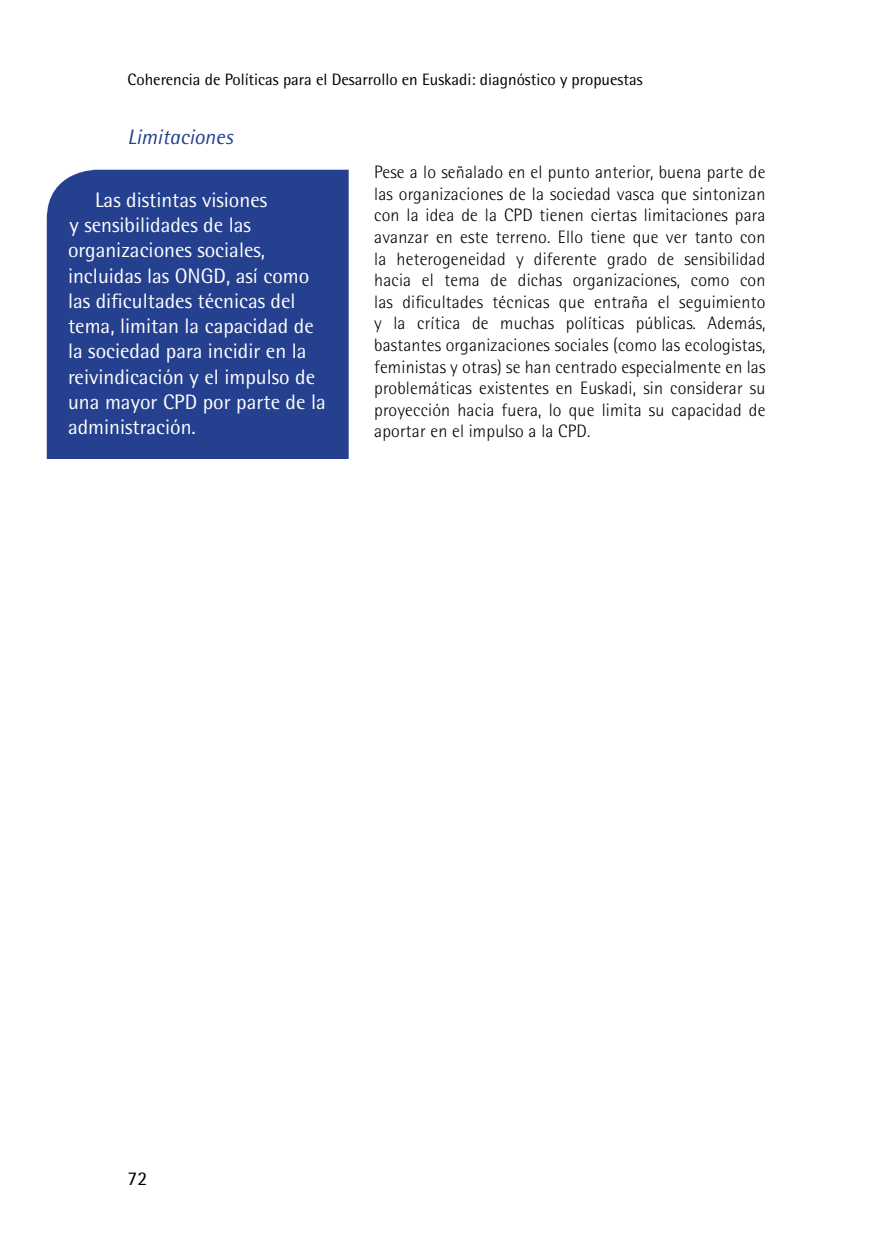
<style>
.page{position:relative;width:893px;height:1255px;background:#fff}
.page>*{position:absolute;margin:0;border:0;box-sizing:border-box;transform-origin:0 0}
.t1{font:21px/25.2px "Rotis Semi Sans";color:#fff}
.t2{font:italic 21px "Rotis Semi Sans";color:#25408f}
.t3{font:19.5px "Rotis Semi Sans";color:#000}
.t4{font:300 18px/21.6px "Rotis Semi Sans";letter-spacing:.01em;color:#000;text-align:justify}
.t5{font:16.5px "Rotis Semi Sans";color:#000}
</style>
<div class="page">
<div style="left:47px;top:170px;width:302px;height:289px;background:#25408f"></div>
<p class="t5" style="left:128px;top:70px;width:516px">Coherencia de Políticas para el Desarrollo en Euskadi: diagnóstico y propuestas</p>
<p class="t2" style="left:128px;top:124px;width:107px">Limitaciones</p>
<p class="t1" style="left:68px;top:187px;width:259px;text-indent:27px">Las distintas visiones<br>y sensibilidades de las organizaciones sociales, incluidas las ONGD, así como las dificultades técnicas del tema, limitan la capacidad de la sociedad para incidir en la reivindicación y el impulso de una mayor CPD por parte de la administración.</p>
<p class="t4" style="left:374px;top:161px;width:393px">Pese a lo señalado en el punto anterior, buena parte de las organizaciones de la sociedad vasca que sintonizan con la idea de la CPD tienen ciertas limitaciones para avanzar en este terreno. Ello tiene que ver tanto con la heterogeneidad y diferente grado de sensibilidad hacia el tema de dichas organizaciones, como con las dificultades técnicas que entraña el seguimiento y la crítica de muchas políticas públicas. Además, bastantes organizaciones sociales (como las ecologistas, feministas y otras) se han centrado especialmente en las problemáticas existentes en Euskadi, sin considerar su proyección hacia fuera, lo que limita su capacidad de aportar en el impulso a la CPD.</p>
<p class="t3" style="left:128px;top:1166px;width:21px">72</p>
</div>
